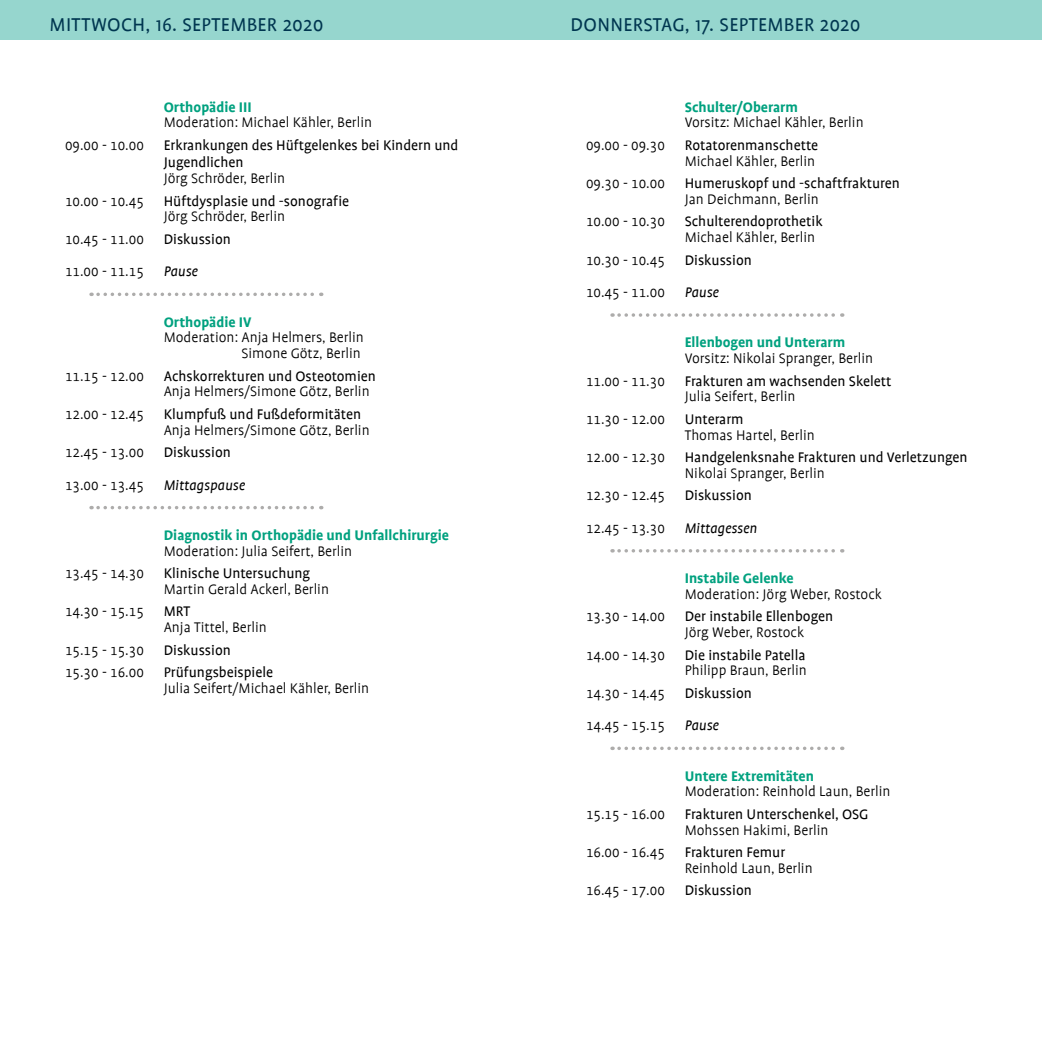
<style>
.page{position:relative;width:1042px;height:1042px;background:#fff}
.page>*{position:absolute;margin:0;border:0;box-sizing:border-box;transform-origin:0 0}
.t1{font:21px "Profile";letter-spacing:.015em;color:#003650}
.t2{font:300 15.75px/15.8px "Profile";color:#000;text-align:right}
.t3{font:15.75px/17.5px "Profile";color:#000}
.t4{font:300 15.75px "Profile SC";color:#000}
.t5{font:700 15.75px "Profile";color:#00a17f}
.t6{font:italic 15.75px "Profile";color:#000}
</style>
<div class="page">
<div style="left:0;top:0;width:1042px;height:40px;background:#96d6ce"></div>
<svg style="left:98px;top:293px;width:224px;height:3px"></svg>
<svg style="left:98px;top:506px;width:224px;height:3px"></svg>
<svg style="left:619px;top:313px;width:224px;height:4px"></svg>
<svg style="left:619px;top:549px;width:224px;height:3px"></svg>
<svg style="left:619px;top:746px;width:224px;height:4px"></svg>
<h1 class="t1" style="left:50px;top:14px;width:275px">MITTWOCH, 16. SEPTEMBER 2020</h1>
<h1 class="t1" style="left:570px;top:14px;width:292px">DONNERSTAG, 17. SEPTEMBER 2020</h1>
<p class="t5" style="left:164px;top:98px;width:89px">Orthopädie III</p>
<p class="t2" style="left:164px;top:115px;width:210px">Moderation: Michael Kähler, Berlin</p>
<p class="t4" style="left:65px;top:137px;width:80px">09.00 - 10.00</p>
<p class="t3" style="left:164px;top:136px;width:296px">Erkrankungen des Hüftgelenkes bei Kindern und<br>Jugendlichen</p>
<p class="t2" style="left:164px;top:171px;width:123px">Jörg Schröder, Berlin</p>
<p class="t4" style="left:65px;top:193px;width:80px">10.00 - 10.45</p>
<p class="t3" style="left:164px;top:192px;width:187px">Hüftdysplasie und -sonografie</p>
<p class="t2" style="left:164px;top:209px;width:123px">Jörg Schröder, Berlin</p>
<p class="t4" style="left:65px;top:231px;width:80px">10.45 - 11.00</p>
<p class="t3" style="left:164px;top:230px;width:69px">Diskussion</p>
<p class="t4" style="left:65px;top:263px;width:80px">11.00 - 11.15</p>
<p class="t6" style="left:164px;top:263px;width:36px">Pause</p>
<p class="t5" style="left:164px;top:313px;width:89px">Orthopädie IV</p>
<p class="t2" style="left:164px;top:330px;width:202px">Moderation: Anja Helmers, Berlin<br>Simone Götz, Berlin</p>
<p class="t4" style="left:65px;top:368px;width:80px">11.15 - 12.00</p>
<p class="t3" style="left:164px;top:367px;width:214px">Achskorrekturen und Osteotomien</p>
<p class="t2" style="left:164px;top:384px;width:207px">Anja Helmers/Simone Götz, Berlin</p>
<p class="t4" style="left:65px;top:406px;width:80px">12.00 - 12.45</p>
<p class="t3" style="left:164px;top:405px;width:199px">Klumpfuß und Fußdeformitäten</p>
<p class="t2" style="left:164px;top:422px;width:207px">Anja Helmers/Simone Götz, Berlin</p>
<p class="t4" style="left:65px;top:444px;width:80px">12.45 - 13.00</p>
<p class="t3" style="left:164px;top:444px;width:69px">Diskussion</p>
<p class="t4" style="left:65px;top:477px;width:80px">13.00 - 13.45</p>
<p class="t6" style="left:164px;top:476px;width:83px">Mittagspause</p>
<p class="t5" style="left:164px;top:527px;width:287px">Diagnostik in Orthopädie und Unfallchirurgie</p>
<p class="t2" style="left:164px;top:543px;width:190px">Moderation: Julia Seifert, Berlin</p>
<p class="t4" style="left:65px;top:565px;width:80px">13.45 - 14.30</p>
<p class="t3" style="left:164px;top:565px;width:148px">Klinische Untersuchung</p>
<p class="t2" style="left:164px;top:581px;width:167px">Martin Gerald Ackerl, Berlin</p>
<p class="t4" style="left:65px;top:603px;width:80px">14.30 - 15.15</p>
<p class="t3" style="left:164px;top:603px;width:28px">MRT</p>
<p class="t2" style="left:164px;top:620px;width:105px">Anja Tittel, Berlin</p>
<p class="t4" style="left:65px;top:642px;width:80px">15.15 - 15.30</p>
<p class="t3" style="left:164px;top:641px;width:69px">Diskussion</p>
<p class="t4" style="left:65px;top:664px;width:80px">15.30 - 16.00</p>
<p class="t3" style="left:164px;top:664px;width:111px">Prüfungsbeispiele</p>
<p class="t2" style="left:164px;top:680px;width:207px">Julia Seifert/Michael Kähler, Berlin</p>
<p class="t5" style="left:685px;top:98px;width:115px">Schulter/Oberarm</p>
<p class="t2" style="left:685px;top:115px;width:180px">Vorsitz: Michael Kähler, Berlin</p>
<p class="t4" style="left:586px;top:137px;width:80px">09.00 - 09.30</p>
<p class="t3" style="left:685px;top:136px;width:135px">Rotatorenmanschette</p>
<p class="t2" style="left:685px;top:153px;width:132px">Michael Kähler, Berlin</p>
<p class="t4" style="left:586px;top:175px;width:80px">09.30 - 10.00</p>
<p class="t3" style="left:685px;top:175px;width:217px">Humeruskopf und -schaftfrakturen</p>
<p class="t2" style="left:685px;top:191px;width:136px">Jan Deichmann, Berlin</p>
<p class="t4" style="left:586px;top:213px;width:80px">10.00 - 10.30</p>
<p class="t3" style="left:685px;top:213px;width:139px">Schulterendoprothetik</p>
<p class="t2" style="left:685px;top:229px;width:132px">Michael Kähler, Berlin</p>
<p class="t4" style="left:586px;top:252px;width:80px">10.30 - 10.45</p>
<p class="t3" style="left:685px;top:251px;width:69px">Diskussion</p>
<p class="t4" style="left:586px;top:284px;width:80px">10.45 - 11.00</p>
<p class="t6" style="left:685px;top:284px;width:36px">Pause</p>
<p class="t5" style="left:685px;top:334px;width:162px">Ellenbogen und Unterarm</p>
<p class="t2" style="left:685px;top:351px;width:190px">Vorsitz: Nikolai Spranger, Berlin</p>
<p class="t4" style="left:586px;top:373px;width:80px">11.00 - 11.30</p>
<p class="t3" style="left:685px;top:372px;width:208px">Frakturen am wachsenden Skelett</p>
<p class="t2" style="left:685px;top:389px;width:112px">Julia Seifert, Berlin</p>
<p class="t4" style="left:586px;top:411px;width:80px">11.30 - 12.00</p>
<p class="t3" style="left:685px;top:410px;width:60px">Unterarm</p>
<p class="t2" style="left:685px;top:427px;width:132px">Thomas Hartel, Berlin</p>
<p class="t4" style="left:586px;top:449px;width:80px">12.00 - 12.30</p>
<p class="t3" style="left:685px;top:449px;width:284px">Handgelenksnahe Frakturen und Verletzungen</p>
<p class="t2" style="left:685px;top:465px;width:142px">Nikolai Spranger, Berlin</p>
<p class="t4" style="left:586px;top:487px;width:80px">12.30 - 12.45</p>
<p class="t3" style="left:685px;top:487px;width:69px">Diskussion</p>
<p class="t4" style="left:586px;top:520px;width:80px">12.45 - 13.30</p>
<p class="t6" style="left:685px;top:520px;width:74px">Mittagessen</p>
<p class="t5" style="left:685px;top:570px;width:110px">Instabile Gelenke</p>
<p class="t2" style="left:685px;top:586px;width:199px">Moderation: Jörg Weber, Rostock</p>
<p class="t4" style="left:586px;top:608px;width:80px">13.30 - 14.00</p>
<p class="t3" style="left:685px;top:608px;width:150px">Der instabile Ellenbogen</p>
<p class="t2" style="left:685px;top:624px;width:121px">Jörg Weber, Rostock</p>
<p class="t4" style="left:586px;top:647px;width:80px">14.00 - 14.30</p>
<p class="t3" style="left:685px;top:646px;width:122px">Die instabile Patella</p>
<p class="t2" style="left:685px;top:663px;width:124px">Philipp Braun, Berlin</p>
<p class="t4" style="left:586px;top:685px;width:80px">14.30 - 14.45</p>
<p class="t3" style="left:685px;top:684px;width:69px">Diskussion</p>
<p class="t4" style="left:586px;top:717px;width:80px">14.45 - 15.15</p>
<p class="t6" style="left:685px;top:717px;width:36px">Pause</p>
<p class="t5" style="left:685px;top:767px;width:131px">Untere Extremitäten</p>
<p class="t2" style="left:685px;top:784px;width:207px">Moderation: Reinhold Laun, Berlin</p>
<p class="t4" style="left:586px;top:806px;width:80px">15.15 - 16.00</p>
<p class="t3" style="left:685px;top:805px;width:185px">Frakturen Unterschenkel, OSG</p>
<p class="t2" style="left:685px;top:822px;width:145px">Mohssen Hakimi, Berlin</p>
<p class="t4" style="left:586px;top:844px;width:80px">16.00 - 16.45</p>
<p class="t3" style="left:685px;top:844px;width:102px">Frakturen Femur</p>
<p class="t2" style="left:685px;top:860px;width:129px">Reinhold Laun, Berlin</p>
<p class="t4" style="left:586px;top:882px;width:80px">16.45 - 17.00</p>
<p class="t3" style="left:685px;top:882px;width:69px">Diskussion</p>
</div>
